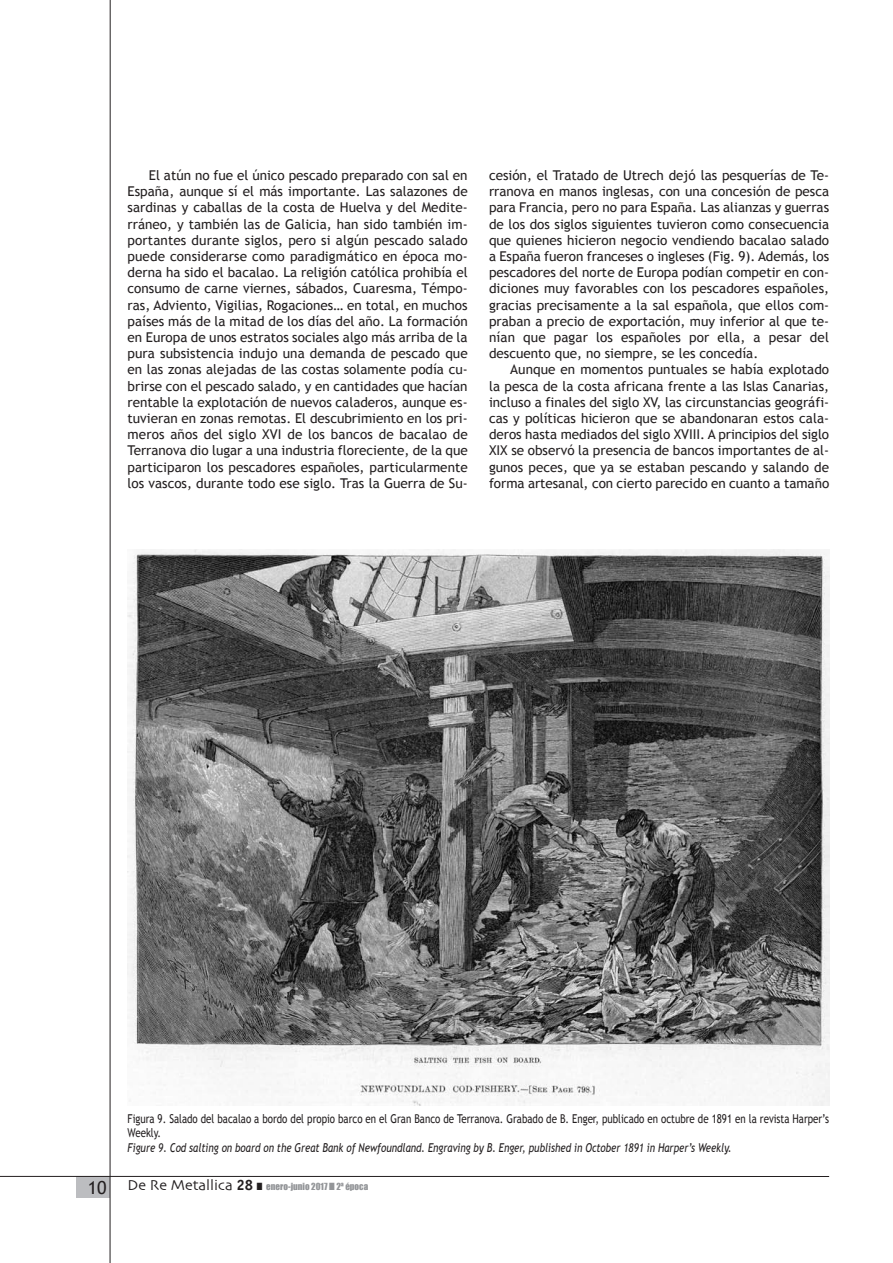
<style>
.page{position:relative;width:893px;height:1263px;background:#fff}
.page>*{position:absolute;margin:0;border:0;box-sizing:border-box;transform-origin:0 0}
.t1{font:13.5px/16.2px "Trebuchet MS";color:#231f20;text-align:justify}
.t2{font:12.15px/14.5px "Trebuchet MS";color:#231f20;scale:.8 1}
.t3{font:italic 12.15px "Trebuchet MS";color:#231f20;scale:.8 1}
.t4{font:9px "Impact";color:#939598}
.s1{font-family:"Trebuchet MS";font-size:18px;color:#231f20}
.s2{font-family:"Skia";font-size:15px;color:#231f20}
.s3{font-family:"Officina Sans Std";font-weight:700;font-size:15px;color:#231f20}
.s4{color:#231f20}
</style>
<div class="page">
<div style="left:76px;top:1176px;width:34px;height:22px;background:#bcbdc0"></div>
<hr style="left:110px;top:0;width:1px;height:1263px;background:#231f20">
<hr style="left:0;top:1176px;width:829px;height:1px;background:#231f20">
<img style="left:128px;top:549px;width:701px;height:557px">
<p class="t1" style="left:128px;top:167px;width:342px;text-indent:21px">El atún no fue el único pescado preparado con sal en España, aunque sí el más importante. Las salazones de sardinas y caballas de la costa de Huelva y del Medite&shy;rráneo, y también las de Galicia, han sido también im&shy;portantes durante siglos, pero si algún pescado salado puede considerarse como paradigmático en época mo&shy;derna ha sido el bacalao. La religión católica prohibía el consumo de carne viernes, sábados, Cuaresma, Témpo&shy;ras, Adviento, Vigilias, Rogaciones… en total, en muchos países más de la mitad de los días del año. La formación en Europa de unos estratos sociales algo más arriba de la pura subsistencia indujo una demanda de pescado que en las zonas alejadas de las costas solamente podía cu&shy;brirse con el pescado salado, y en cantidades que hacían rentable la explotación de nuevos caladeros, aunque es&shy;tuvieran en zonas remotas. El descubrimiento en los pri&shy;meros años del siglo XVI de los bancos de bacalao de Terranova dio lugar a una industria floreciente, de la que participaron los pescadores españoles, particularmente los vascos, durante todo ese siglo. Tras la Guerra de Su-</p>
<p class="t1" style="left:489px;top:167px;width:342px">cesión, el Tratado de Utrech dejó las pesquerías de Te&shy;rranova en manos inglesas, con una concesión de pesca para Francia, pero no para España. Las alianzas y guerras de los dos siglos siguientes tuvieron como consecuencia que quienes hicieron negocio vendiendo bacalao salado a España fueron franceses o ingleses (Fig. 9). Además, los pescadores del norte de Europa podían competir en con&shy;diciones muy favorables con los pescadores españoles, gracias precisamente a la sal española, que ellos com&shy;praban a precio de exportación, muy inferior al que te&shy;nían que pagar los españoles por ella, a pesar del descuento que, no siempre, se les concedía.</p>
<p class="t1" style="left:489px;top:361px;width:342px;text-indent:21px">Aunque en momentos puntuales se había explotado la pesca de la costa africana frente a las Islas Canarias, incluso a finales del siglo XV, las circunstancias geográfi&shy;cas y políticas hicieron que se abandonaran estos cala&shy;deros hasta mediados del siglo XVIII. A principios del siglo XIX se observó la presencia de bancos importantes de al&shy;gunos peces, que ya se estaban pescando y salando de forma artesanal, con cierto parecido en cuanto a tamaño</p>
<p class="t2" style="left:128px;top:1111px;width:878px">Figura 9. Salado del bacalao a bordo del propio barco en el Gran Banco de Terranova. Grabado de B. Enger, publicado en octubre de 1891 en la revista Harper’s<br>Weekly.</p>
<p class="t3" style="left:128px;top:1140px;width:756px">Figure 9. Cod salting on board on the Great Bank of Newfoundland. Engraving by B. Enger, published in October 1891 in Harper’s Weekly.</p>
<p class="t4" style="left:88px;top:1181px;width:282px"><span class="s1">10</span> <span class="s2">De Re Metallica</span> <span class="s3">28</span> <span class="s4">■</span> ENERO-JUNIO 2017 ■ 2ª ÉPOCA</p>
</div>
